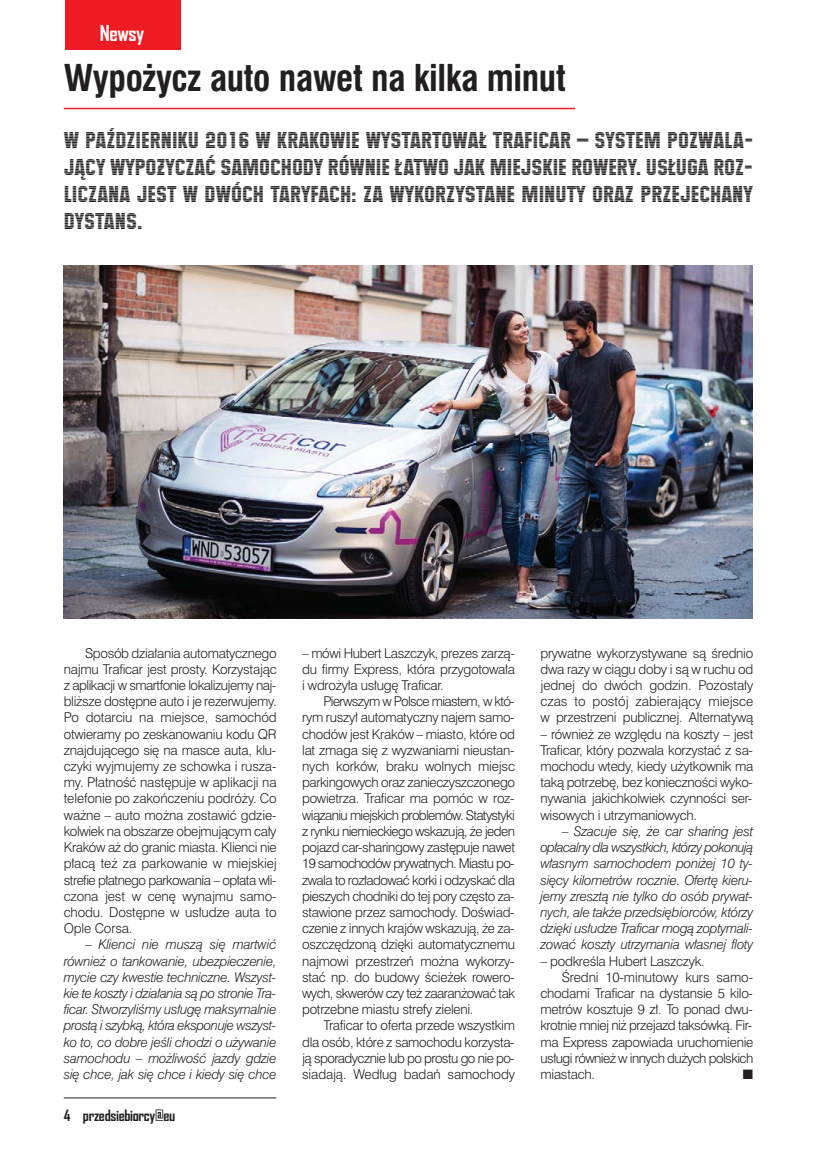
<style>
.page{position:relative;width:838px;height:1149px;background:#fff}
.page>*{position:absolute;margin:0;border:0;box-sizing:border-box;transform-origin:0 0}
.t1{font:700 36px "Swis 721 Cn EU";letter-spacing:-.01em;color:#231f20}
.t2{font:22.5px/27px "Maximus EU";color:#231f20;text-align:justify}
.t3{font:700 21px "Agency FB";letter-spacing:-.02em;color:#fff}
.t4{font:700 15px "Agency FB";letter-spacing:-.02em;color:#231f20}
.t5{font:13.5px/16.2px "Swis 721 Lt EU";letter-spacing:-.02em;color:#231f20;text-align:justify}
.t6{font:italic 13.5px/16.2px "Swis 721 Lt EU";letter-spacing:-.02em;color:#231f20;text-align:justify}
.t7{font:13.5px "Swis 721 Lt EU";letter-spacing:-.04em;color:#231f20}
.t8{font:13.5px "Zapf Dingbats ITC";color:#231f20}
.s1{font-style:normal}
</style>
<div class="page">
<hr style="left:64px;top:1097px;width:212px;height:1px;background:#231f20">
<div style="left:65px;top:0;width:116px;height:50px;background:#ed1c24"></div>
<hr style="left:64px;top:108px;width:511px;height:1px;background:#ed1c24">
<img style="left:64px;top:265px;width:689px;height:353px">
<h3 class="t3" style="left:100px;top:21px;width:46px">Newsy</h3>
<h1 class="t1" style="left:64px;top:64px;width:503px">Wypożycz auto nawet na kilka minut</h1>
<h2 class="t2" style="left:64px;top:126px;width:691px">W PAŹDZIERNIKU 2016 W KRAKOWIE WYSTARTOWAŁ TRAFICAR – SYSTEM POZWALA-JĄCY WYPOŻYCZAĆ SAMOCHODY RÓWNIE ŁATWO JAK MIEJSKIE ROWERY. USŁUGA ROZ-LICZANA JEST W DWÓCH TARYFACH: ZA WYKORZYSTANE MINUTY ORAZ PRZEJECHANY DYSTANS.</h2>
<p class="t5" style="left:64px;top:645px;width:214px;text-indent:21px">Sposób działania automatycznego najmu Traficar jest prosty. Korzystając z aplikacji w smartfonie lokalizujemy naj&shy;bliższe dostępne auto i je rezerwujemy.<br>Po dotarciu na miejsce, samochód otwieramy po zeskanowaniu kodu QR znajdującego się na masce auta, klu&shy;czyki wyjmujemy ze schowka i rusza&shy;my. Płatność następuje w aplikacji na telefonie po zakończeniu podróży. Co ważne – auto można zostawić gdzie&shy;kolwiek na obszarze obejmującym cały Kraków aż do granic miasta. Klienci nie płacą też za parkowanie w miejskiej strefie płatnego parkowania – opłata wli&shy;czona jest w cenę wynajmu samo&shy;chodu. Dostępne w usłudze auta to Ople Corsa.</p>
<p class="t6" style="left:64px;top:937px;width:214px;text-indent:21px"><span class="s1">–</span> Klienci nie muszą się martwić również o tankowanie, ubezpieczenie, mycie czy kwestie techniczne. Wszyst&shy;kie te koszty i działania są po stronie Tra&shy;ficar. Stworzyliśmy usługę maksymalnie prostą i szybką, która eksponuje wszyst&shy;ko to, co dobre jeśli chodzi o używanie samochodu – możliwość jazdy gdzie się chce, jak się chce i kiedy się chce</p>
<p class="t4" style="left:64px;top:1106px;width:113px">4 przedsiebiorcy@eu</p>
<p class="t5" style="left:302px;top:645px;width:214px">– mówi Hubert Laszczyk, prezes zarzą&shy;du firmy Express, która przygotowała i wdrożyła usługę Traficar.</p>
<p class="t5" style="left:302px;top:694px;width:214px;text-indent:21px">Pierwszym w Polsce miastem, w któ&shy;rym ruszył automatyczny najem samo&shy;chodów jest Kraków – miasto, które od lat zmaga się z wyzwaniami nieustan&shy;nych korków, braku wolnych miejsc parkingowych oraz zanieczyszczonego powietrza. Traficar ma pomóc w roz&shy;wiązaniu miejskich problemów. Statystyki z rynku niemieckiego wskazują, że jeden pojazd car-sharingowy zastępuje nawet 19 samochodów prywatnych. Miastu po&shy;zwala to rozładować korki i odzyskać dla pieszych chodniki do tej pory często za&shy;stawione przez samochody. Doświad&shy;czenie z innych krajów wskazują, że za&shy;oszczędzoną dzięki automatycznemu najmowi przestrzeń można wykorzy&shy;stać np. do budowy ścieżek rowero&shy;wych, skwerów czy też zaaranżować tak potrzebne miastu strefy zieleni.</p>
<p class="t5" style="left:302px;top:1018px;width:214px;text-indent:21px">Traficar to oferta przede wszystkim dla osób, które z samochodu korzysta&shy;ją sporadycznie lub po prostu go nie po&shy;siadają. Według badań samochody</p>
<p class="t5" style="left:540px;top:645px;width:214px">prywatne wykorzystywane są średnio dwa razy w ciągu doby i są w ruchu od jednej do dwóch godzin. Pozostały czas to postój zabierający miejsce w przestrzeni publicznej. Alternatywą</p>
<p class="t5" style="left:540px;top:726px;width:214px">– również ze względu na koszty – jest Traficar, który pozwala korzystać z sa&shy;mochodu wtedy, kiedy użytkownik ma taką potrzebę, bez konieczności wyko&shy;nywania jakichkolwiek czynności ser&shy;wisowych i utrzymaniowych.</p>
<p class="t6" style="left:540px;top:824px;width:214px;text-indent:21px"><span class="s1">–</span> Szacuje się, że car sharing jest opłacalny dla wszystkich, którzy pokonują własnym samochodem poniżej 10 ty&shy;sięcy kilometrów rocznie. Ofertę kieru&shy;jemy zresztą nie tylko do osób prywat&shy;nych, ale także przedsiębiorców, którzy dzięki usłudze Traficar mogą zoptymali&shy;zować koszty utrzymania własnej floty</p>
<p class="t5" style="left:540px;top:953px;width:166px">– podkreśla Hubert Laszczyk.</p>
<p class="t5" style="left:562px;top:969px;width:193px">Średni 10-minutowy kurs samo-</p>
<p class="t5" style="left:540px;top:986px;width:214px">chodami Traficar na dystansie 5 kilo-</p>
<p class="t5" style="left:540px;top:1002px;width:214px">metrów kosztuje 9 zł. To ponad dwu-</p>
<p class="t5" style="left:540px;top:1018px;width:213px">krotnie mniej niż przejazd taksówką. Fir-</p>
<p class="t5" style="left:540px;top:1034px;width:214px">ma Express zapowiada uruchomienie</p>
<p class="t7" style="left:540px;top:1052px;width:214px">usługi również w innych dużych polskich</p>
<p class="t5" style="left:540px;top:1067px;width:56px">miastach.</p>
<p class="t8" style="left:743px;top:1069px;width:12px">■</p>
</div>
